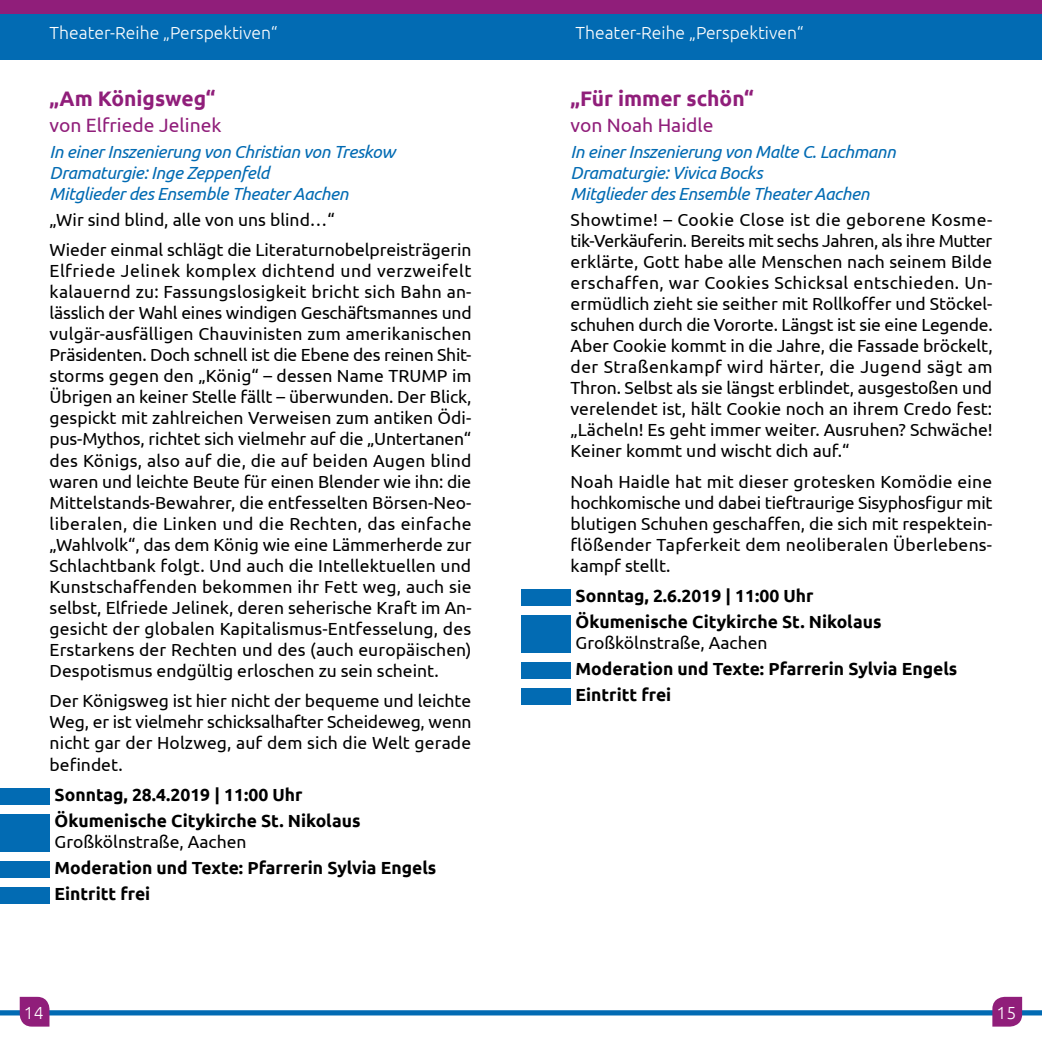
<style>
.page{position:relative;width:1042px;height:1042px;background:#fff}
.page>*{position:absolute;margin:0;border:0;box-sizing:border-box;transform-origin:0 0}
.t1{font:700 21px "Ubuntu";color:#901e7a}
.t2{font:19.25px "Ubuntu";color:#901e7a}
.t3{font:17.5px/21px "Ubuntu";color:#000;text-align:justify}
.t4{font:700 17.5px/25.9px "Ubuntu";color:#000}
.t5{font:italic 17.5px/21px "Ubuntu";letter-spacing:-.02em;color:#026bb3}
.t6{font:300 17.5px "Ubuntu";color:#fff}
</style>
<div class="page">
<div style="left:0;top:13px;width:1042px;height:47px;background:#026bb3"></div>
<div style="left:0;top:0;width:1042px;height:13px;background:#901e7a"></div>
<div style="left:0;top:1010px;width:1042px;height:5px;background:#026bb3"></div>
<svg style="left:20px;top:997px;width:29px;height:29px"></svg>
<svg style="left:992px;top:997px;width:30px;height:29px"></svg>
<div style="left:0;top:788px;width:50px;height:16px;background:#026bb3"></div>
<div style="left:0;top:814px;width:50px;height:37px;background:#026bb3"></div>
<div style="left:0;top:861px;width:50px;height:16px;background:#026bb3"></div>
<div style="left:0;top:887px;width:50px;height:16px;background:#026bb3"></div>
<div style="left:521px;top:589px;width:49px;height:17px;background:#026bb3"></div>
<div style="left:521px;top:615px;width:49px;height:38px;background:#026bb3"></div>
<div style="left:521px;top:662px;width:49px;height:16px;background:#026bb3"></div>
<div style="left:521px;top:688px;width:49px;height:16px;background:#026bb3"></div>
<p class="t6" style="left:50px;top:22px;width:230px">Theater-Reihe „Perspektiven“</p>
<p class="t1" style="left:50px;top:85px;width:167px">„Am Königsweg“</p>
<p class="t2" style="left:50px;top:113px;width:173px">von Elfriede Jelinek</p>
<p class="t5" style="left:50px;top:140px;width:347px">In einer Inszenierung von Christian von Treskow<br>Dramaturgie: Inge Zeppenfeld<br>Mitglieder des Ensemble Theater Aachen</p>
<p class="t3" style="left:50px;top:203px;width:423px;line-height:31px">„Wir sind blind, alle von uns blind…“<br>Wieder einmal schlägt die Literaturnobelpreisträgerin</p>
<p class="t3" style="left:50px;top:260px;width:423px">Elfriede Jelinek komplex dichtend und verzweifelt kalauernd zu: Fassungslosigkeit bricht sich Bahn an&shy;lässlich der Wahl eines windigen Geschäftsmannes und vulgär-ausfälligen Chauvinisten zum amerikanischen Präsidenten. Doch schnell ist die Ebene des reinen Shit&shy;storms gegen den „König“ – dessen Name TRUMP im Übrigen an keiner Stelle fällt – überwunden. Der Blick, gespickt mit zahlreichen Verweisen zum antiken Ödi&shy;pus-Mythos, richtet sich vielmehr auf die „Untertanen“ des Königs, also auf die, die auf beiden Augen blind waren und leichte Beute für einen Blender wie ihn: die Mittelstands-Bewahrer, die entfesselten Börsen-Neo&shy;liberalen, die Linken und die Rechten, das einfache „Wahlvolk“, das dem König wie eine Lämmerherde zur Schlachtbank folgt. Und auch die Intellektuellen und Kunstschaffenden bekommen ihr Fett weg, auch sie selbst, Elfriede Jelinek, deren seherische Kraft im An&shy;gesicht der globalen Kapitalismus-Entfesselung, des Erstarkens der Rechten und des (auch europäischen)<br>Despotismus endgültig erloschen zu sein scheint.</p>
<p class="t3" style="left:50px;top:690px;width:423px">Der Königsweg ist hier nicht der bequeme und leichte Weg, er ist vielmehr schicksalhafter Scheideweg, wenn nicht gar der Holzweg, auf dem sich die Welt gerade befindet.</p>
<p class="t4" style="left:55px;top:782px;width:307px">Sonntag, 28.4.2019 | 11:00 Uhr<br>Ökumenische Citykirche St. Nikolaus</p>
<p class="t3" style="left:55px;top:831px;width:193px">Großkölnstraße, Aachen</p>
<p class="t4" style="left:55px;top:855px;width:383px">Moderation und Texte: Pfarrerin Sylvia Engels<br>Eintritt frei</p>
<p class="t6" style="left:575px;top:22px;width:230px">Theater-Reihe „Perspektiven“</p>
<p class="t1" style="left:570px;top:85px;width:185px">„Für immer schön“</p>
<p class="t2" style="left:570px;top:113px;width:144px">von Noah Haidle</p>
<p class="t5" style="left:570px;top:140px;width:327px">In einer Inszenierung von Malte C. Lachmann<br>Dramaturgie: Vivica Bocks<br>Mitglieder des Ensemble Theater Aachen</p>
<p class="t3" style="left:570px;top:208px;width:423px">Showtime! – Cookie Close ist die geborene Kosme&shy;tik-Verkäuferin. Bereits mit sechs Jahren, als ihre Mutter erklärte, Gott habe alle Menschen nach seinem Bilde erschaffen, war Cookies Schicksal entschieden. Un&shy;ermüdlich zieht sie seither mit Rollkoffer und Stöckel&shy;schuhen durch die Vororte. Längst ist sie eine Legende.<br>Aber Cookie kommt in die Jahre, die Fassade bröckelt, der Straßenkampf wird härter, die Jugend sägt am Thron. Selbst als sie längst erblindet, ausgestoßen und verelendet ist, hält Cookie noch an ihrem Credo fest: „Lächeln! Es geht immer weiter. Ausruhen? Schwäche!<br>Keiner kommt und wischt dich auf.“</p>
<p class="t3" style="left:570px;top:470px;width:423px">Noah Haidle hat mit dieser grotesken Komödie eine hochkomische und dabei tieftraurige Sisyphosfigur mit blutigen Schuhen geschaffen, die sich mit respektein&shy;flößender Tapferkeit dem neoliberalen Überlebens&shy;kampf stellt.</p>
<p class="t4" style="left:575px;top:583px;width:307px">Sonntag, 2.6.2019 | 11:00 Uhr<br>Ökumenische Citykirche St. Nikolaus</p>
<p class="t3" style="left:575px;top:632px;width:193px">Großkölnstraße, Aachen</p>
<p class="t4" style="left:575px;top:656px;width:383px">Moderation und Texte: Pfarrerin Sylvia Engels<br>Eintritt frei</p>
<p class="t6" style="left:24px;top:1001px;width:21px">14</p>
<p class="t6" style="left:996px;top:1001px;width:21px">15</p>
</div>
